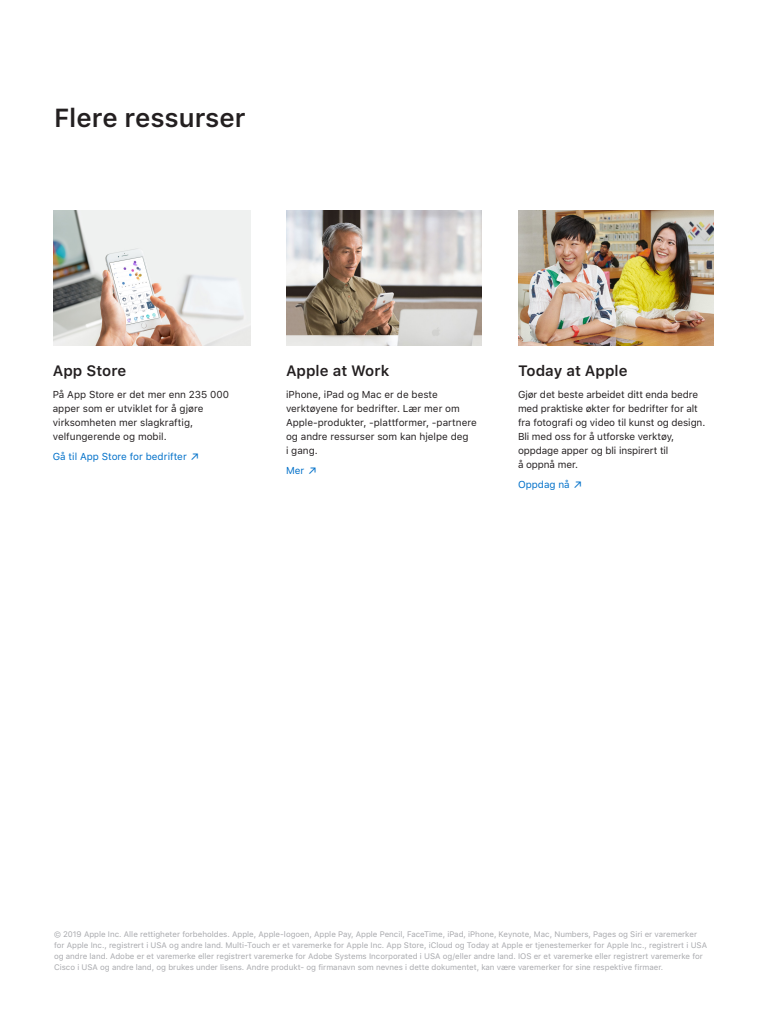
<style>
.page{position:relative;width:768px;height:1024px;background:#fff}
.page>*{position:absolute;margin:0;border:0;box-sizing:border-box;transform-origin:0 0}
.Page_Heading{font:600 26px "SF Pro Text";color:#231f20}
.Subheading{font:600 15px "SF Pro Text";color:#231f20}
.Body_Indent{font:10px/14px "SF Pro Text";letter-spacing:-.005em;color:#231f20}
.Body_Indent-2{font:10px "SF Pro Text";color:#0070c9}
.Copyright{font:8px/11px "SF Pro Text";color:#a8a9ad}
.s1{font-size:12px}
</style>
<div class="page">
<img style="left:54px;top:210px;width:196px;height:135px">
<img style="left:286px;top:210px;width:196px;height:135px">
<img style="left:518px;top:210px;width:196px;height:135px">
<p class="Page_Heading" style="left:54px;top:99px;width:193px">Flere ressurser</p>
<p class="Subheading" style="left:53px;top:360px;width:75px">App Store</p>
<p class="Body_Indent" style="left:53px;top:387px;width:178px">På App Store er det mer enn 235 000 apper som er utviklet for å gjøre virksomheten mer slagkraftig, velfungerende og mobil.</p>
<p class="Body_Indent-2" style="left:53px;top:449px;width:149px">Gå til App Store for bedrifter <span class="s1">↗</span></p>
<p class="Subheading" style="left:286px;top:360px;width:105px">Apple at Work</p>
<p class="Body_Indent" style="left:286px;top:387px;width:192px">iPhone, iPad og Mac er de beste verktøyene for bedrifter. Lær mer om<br>Apple-produkter, -plattformer, -partnere og andre ressurser som kan hjelpe deg<br>i gang.</p>
<p class="Body_Indent-2" style="left:286px;top:463px;width:33px">Mer <span class="s1">↗</span></p>
<p class="Subheading" style="left:518px;top:360px;width:111px">Today at Apple</p>
<p class="Body_Indent" style="left:518px;top:387px;width:189px">Gjør det beste arbeidet ditt enda bedre med praktiske økter for bedrifter for alt fra fotografi og video til kunst og design.<br>Bli med oss for å utforske verktøy, oppdage apper og bli inspirert til<br>å oppnå mer.</p>
<p class="Body_Indent-2" style="left:518px;top:477px;width:67px">Oppdag nå <span class="s1">↗</span></p>
<p class="Copyright" style="left:54px;top:929px;width:655px">© 2019 Apple Inc. Alle rettigheter forbeholdes. Apple, Apple-logoen, Apple Pay, Apple Pencil, FaceTime, iPad, iPhone, Keynote, Mac, Numbers, Pages og Siri er varemerker for Apple Inc., registrert i USA og andre land. Multi-Touch er et varemerke for Apple Inc. App Store, iCloud og Today at Apple er tjenestemerker for Apple Inc., registrert i USA og andre land. Adobe er et varemerke eller registrert varemerke for Adobe Systems Incorporated i USA og/eller andre land. IOS er et varemerke eller registrert varemerke for Cisco i USA og andre land, og brukes under lisens. Andre produkt- og firmanavn som nevnes i dette dokumentet, kan være varemerker for sine respektive firmaer.</p>
</div>
